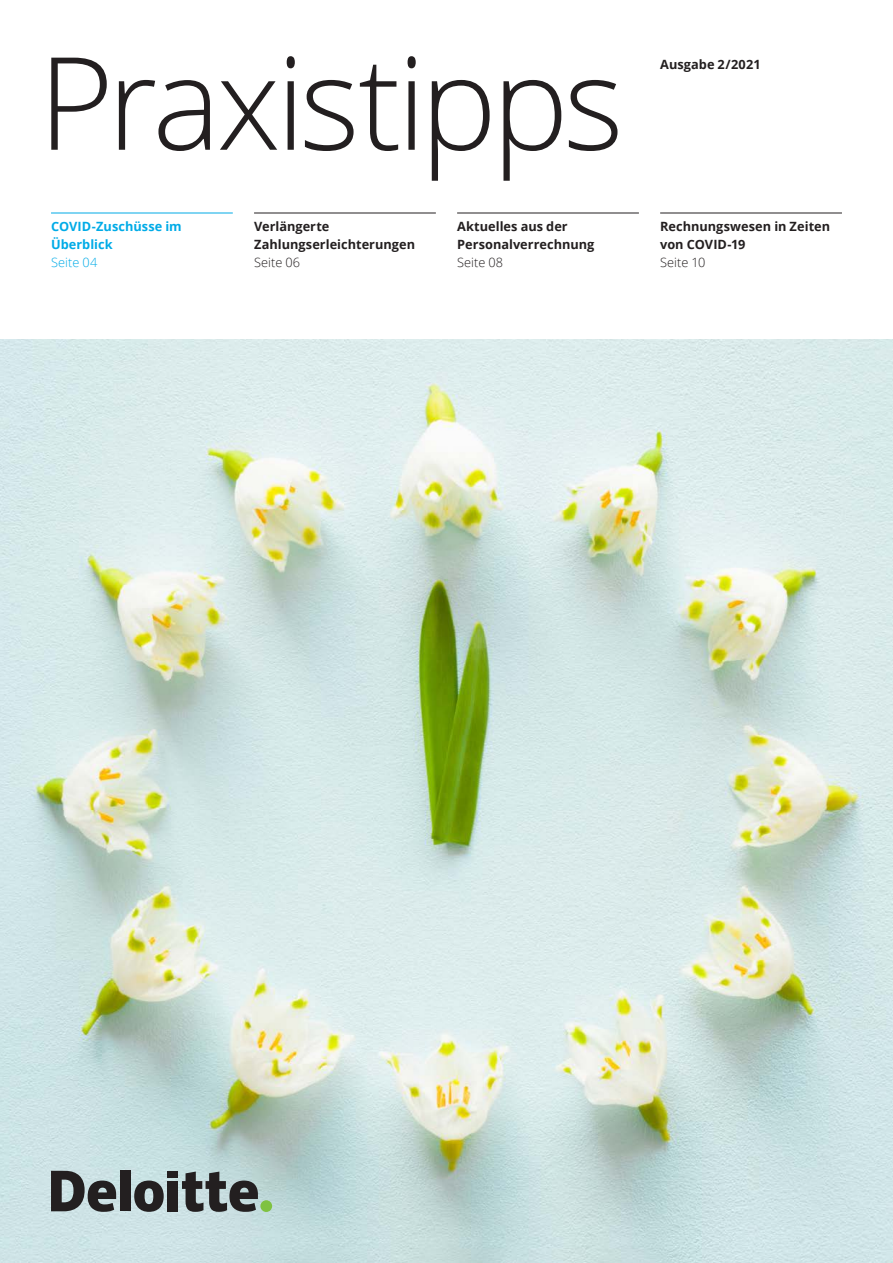
<style>
.page{position:relative;width:893px;height:1263px;background:#fff}
.page>*{position:absolute;margin:0;border:0;box-sizing:border-box;transform-origin:0 0}
.t1{font:300 129px "Open Sans";letter-spacing:-.04em;color:#231f20}
.Body_copy__8_5_12pt{font:700 12.75px/18px "Open Sans";letter-spacing:.005em;color:#231f20}
.Body_copy__8_5_12pt-2{font:700 12.75px/18px "Open Sans";letter-spacing:.005em;color:#00abe7}
.Body_copy__8_5_12pt-3{font:300 12.75px "Open Sans";letter-spacing:.01em;color:#231f20}
.Subhead_B__8_5_12pt{font:700 12.75px "Open Sans";letter-spacing:.01em;color:#231f20}
.Body_copy__8_5_12pt-4{font:300 12.75px "Open Sans";letter-spacing:.01em;color:#00abe7}
</style>
<div class="page">
<img style="left:0;top:339px;width:893px;height:924px">
<hr style="left:254px;top:213px;width:182px;height:1px;background:#231f20">
<hr style="left:457px;top:213px;width:182px;height:1px;background:#231f20">
<hr style="left:660px;top:213px;width:182px;height:1px;background:#231f20">
<hr style="left:51px;top:213px;width:182px;height:1px;background:#00abe7">
<div style="left:260px;top:1200px;width:12px;height:12px;background:#7fc241;border-radius:50%"></div>
<div style="left:120px;top:1170px;width:10px;height:41px;background:#231f20"></div>
<svg style="left:134px;top:1180px;width:30px;height:32px"></svg>
<div style="left:168px;top:1181px;width:10px;height:30px;background:#231f20"></div>
<div style="left:168px;top:1170px;width:10px;height:7px;background:#231f20"></div>
<svg style="left:182px;top:1171px;width:76px;height:41px;background:#6d7576"></svg>
<svg style="left:51px;top:1171px;width:65px;height:41px;background:#666c6e"></svg>
<h1 class="t1" style="left:38px;top:15px;width:587px">Praxistipps</h1>
<p class="Subhead_B__8_5_12pt" style="left:660px;top:55px;width:102px">Ausgabe 2/2021</p>
<p class="Body_copy__8_5_12pt-2" style="left:51px;top:217px;width:132px">COVID-Zuschüsse im<br>Überblick</p>
<p class="Body_copy__8_5_12pt-4" style="left:51px;top:254px;width:48px">Seite 04</p>
<p class="Body_copy__8_5_12pt" style="left:254px;top:217px;width:163px">Verlängerte<br>Zahlungserleichterungen</p>
<p class="Body_copy__8_5_12pt-3" style="left:254px;top:254px;width:48px">Seite 06</p>
<p class="Body_copy__8_5_12pt" style="left:457px;top:217px;width:139px">Aktuelles aus der<br>Personalverrechnung</p>
<p class="Body_copy__8_5_12pt-3" style="left:457px;top:254px;width:48px">Seite 08</p>
<p class="Body_copy__8_5_12pt" style="left:660px;top:217px;width:172px">Rechnungswesen in Zeiten von COVID-19</p>
<p class="Body_copy__8_5_12pt-3" style="left:660px;top:254px;width:47px">Seite 10</p>
</div>
